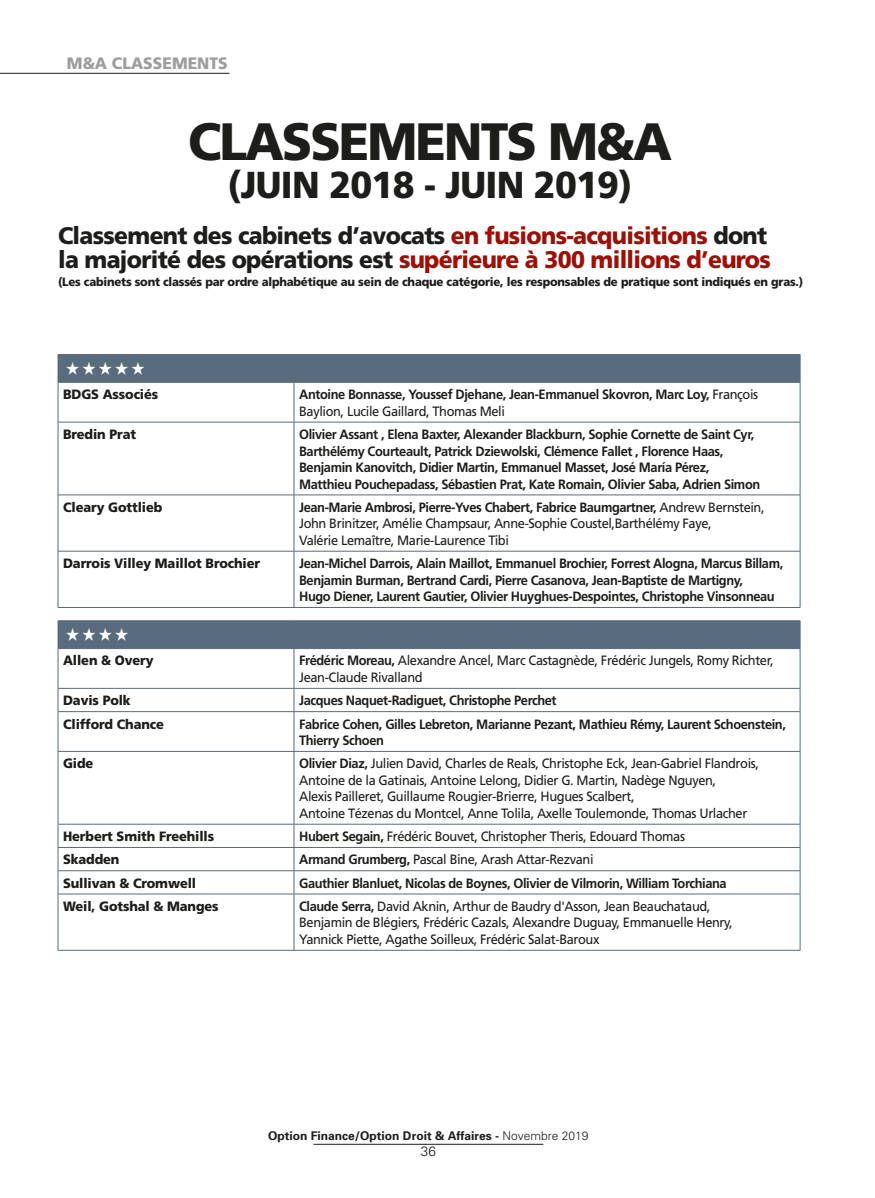
<style>
.page{position:relative;width:875px;height:1198px;background:#fff}
.page>*{position:absolute;margin:0;border:0;box-sizing:border-box;transform-origin:0 0}
.t1{font:900 52.5px "Frutiger";letter-spacing:-.04em;color:#1d1d1b;scale:.95 1}
.t2{font:900 37.5px "Frutiger";letter-spacing:-.02em;color:#1d1d1b;scale:.95 1}
.t3{font:900 24px/24px "Frutiger";letter-spacing:-.03em;color:#1d1d1b;scale:.95 1}
.t4{font:900 16.5px "Frutiger";color:#9d9d9d;scale:.95 1}
.t5{font:13.5px/16.5px "Frutiger";letter-spacing:-.03em;color:#1d1d1b;scale:.95 1}
.t6{font:700 13.5px/16.5px "Frutiger";letter-spacing:-.03em;color:#1d1d1b;scale:.95 1}
.t7{font:900 13.5px "Frutiger";letter-spacing:-.01em;color:#1d1d1b;scale:.95 1}
.t8{font:300 13.5px "Univers";color:#1d1d1b}
.t9{font:900 12px "Frutiger";letter-spacing:-.02em;color:#1d1d1b;scale:.95 1}
.t10{font:700 12px "Univers";color:#1d1d1b}
.s1{color:#9c1007}
.s2{font-weight:400}
.s3{font-weight:700}
.s4{font-weight:300}
</style>
<div class="page">
<hr style="left:0;top:73px;width:229px;height:1px;background:#1d1d1b">
<hr style="left:313px;top:1143px;width:230px;height:1px;background:#1d1d1b">
<svg style="left:59px;top:355px;width:740px;height:293px"></svg>
<hr style="left:58px;top:354px;width:236px;height:1px;background:#596c7e">
<svg style="left:58px;top:355px;width:1px;height:27px"></svg>
<hr style="left:294px;top:354px;width:506px;height:1px;background:#596c7e">
<svg style="left:799px;top:355px;width:1px;height:27px"></svg>
<hr style="left:58px;top:382px;width:236px;height:1px;background:#596c7e">
<hr style="left:58px;top:382px;width:1px;height:40px;background:#596c7e">
<hr style="left:294px;top:382px;width:506px;height:1px;background:#596c7e">
<hr style="left:293px;top:382px;width:1px;height:40px;background:#596c7e">
<hr style="left:799px;top:382px;width:1px;height:40px;background:#596c7e">
<hr style="left:58px;top:422px;width:236px;height:1px;background:#596c7e">
<hr style="left:58px;top:422px;width:1px;height:72px;background:#596c7e">
<hr style="left:294px;top:422px;width:506px;height:1px;background:#596c7e">
<hr style="left:293px;top:422px;width:1px;height:72px;background:#596c7e">
<hr style="left:799px;top:422px;width:1px;height:72px;background:#596c7e">
<hr style="left:58px;top:494px;width:236px;height:1px;background:#596c7e">
<hr style="left:58px;top:495px;width:1px;height:56px;background:#596c7e">
<hr style="left:294px;top:494px;width:506px;height:1px;background:#596c7e">
<hr style="left:293px;top:495px;width:1px;height:56px;background:#596c7e">
<hr style="left:799px;top:495px;width:1px;height:56px;background:#596c7e">
<hr style="left:58px;top:551px;width:236px;height:1px;background:#596c7e">
<hr style="left:58px;top:551px;width:1px;height:56px;background:#596c7e">
<hr style="left:294px;top:551px;width:506px;height:1px;background:#596c7e">
<hr style="left:293px;top:551px;width:1px;height:56px;background:#596c7e">
<hr style="left:799px;top:551px;width:1px;height:56px;background:#596c7e">
<hr style="left:58px;top:607px;width:236px;height:1px;background:#596c7e">
<hr style="left:294px;top:607px;width:506px;height:1px;background:#596c7e">
<hr style="left:58px;top:620px;width:236px;height:1px;background:#596c7e">
<svg style="left:58px;top:621px;width:1px;height:27px"></svg>
<hr style="left:294px;top:620px;width:506px;height:1px;background:#596c7e">
<svg style="left:799px;top:621px;width:1px;height:27px"></svg>
<hr style="left:58px;top:648px;width:236px;height:1px;background:#596c7e">
<hr style="left:58px;top:648px;width:1px;height:40px;background:#596c7e">
<hr style="left:294px;top:648px;width:506px;height:1px;background:#596c7e">
<hr style="left:293px;top:648px;width:1px;height:40px;background:#596c7e">
<hr style="left:799px;top:648px;width:1px;height:40px;background:#596c7e">
<hr style="left:58px;top:688px;width:236px;height:1px;background:#596c7e">
<svg style="left:58px;top:688px;width:1px;height:23px"></svg>
<hr style="left:294px;top:688px;width:506px;height:1px;background:#596c7e">
<svg style="left:293px;top:688px;width:1px;height:23px"></svg>
<svg style="left:799px;top:688px;width:1px;height:23px"></svg>
<hr style="left:58px;top:711px;width:236px;height:1px;background:#596c7e">
<hr style="left:58px;top:711px;width:1px;height:40px;background:#596c7e">
<hr style="left:294px;top:711px;width:506px;height:1px;background:#596c7e">
<hr style="left:293px;top:711px;width:1px;height:40px;background:#596c7e">
<hr style="left:799px;top:711px;width:1px;height:40px;background:#596c7e">
<hr style="left:58px;top:751px;width:236px;height:1px;background:#596c7e">
<hr style="left:58px;top:751px;width:1px;height:73px;background:#596c7e">
<hr style="left:294px;top:751px;width:506px;height:1px;background:#596c7e">
<hr style="left:293px;top:751px;width:1px;height:73px;background:#596c7e">
<hr style="left:799px;top:751px;width:1px;height:73px;background:#596c7e">
<hr style="left:58px;top:824px;width:236px;height:1px;background:#596c7e">
<hr style="left:294px;top:824px;width:506px;height:1px;background:#596c7e">
<hr style="left:58px;top:847px;width:236px;height:1px;background:#596c7e">
<hr style="left:294px;top:847px;width:506px;height:1px;background:#596c7e">
<hr style="left:58px;top:870px;width:236px;height:1px;background:#596c7e">
<svg style="left:58px;top:824px;width:1px;height:69px"></svg>
<hr style="left:294px;top:870px;width:506px;height:1px;background:#596c7e">
<svg style="left:293px;top:824px;width:1px;height:69px"></svg>
<svg style="left:799px;top:824px;width:1px;height:69px"></svg>
<hr style="left:58px;top:893px;width:236px;height:1px;background:#596c7e">
<hr style="left:58px;top:894px;width:1px;height:56px;background:#596c7e">
<hr style="left:294px;top:893px;width:506px;height:1px;background:#596c7e">
<hr style="left:293px;top:894px;width:1px;height:56px;background:#596c7e">
<hr style="left:799px;top:894px;width:1px;height:56px;background:#596c7e">
<hr style="left:58px;top:950px;width:236px;height:1px;background:#596c7e">
<hr style="left:294px;top:950px;width:506px;height:1px;background:#596c7e">
<svg style="left:66px;top:361px;width:78px;height:13px"></svg>
<svg style="left:66px;top:628px;width:62px;height:13px"></svg>
<p class="t4" style="left:67px;top:54px;width:171px">M&amp;A CLASSEMENTS</p>
<h1 class="t1" style="left:188px;top:110px;width:510px">CLASSEMENTS M&amp;A</h1>
<h2 class="t2" style="left:227px;top:162px;width:427px">(JUIN 2018 - JUIN 2019)</h2>
<h3 class="t3" style="left:58px;top:223px;width:751px">Classement des cabinets d’avocats <span class="s1">en fusions-acquisitions</span> dont la majorité des opérations est <span class="s1">supérieure à 300 millions d’euros</span></h3>
<p class="t9" style="left:58px;top:274px;width:785px">(Les cabinets sont classés par ordre alphabétique au sein de chaque catégorie, les responsables de pratique sont indiqués en gras.)</p>
<p class="t7" style="left:63px;top:386px;width:102px">BDGS Associés</p>
<p class="t6" style="left:299px;top:386px;width:484px">Antoine Bonnasse, Youssef Djehane, Jean-Emmanuel Skovron, Marc Loy, <span class="s2">François<br>Baylion, Lucile Gaillard, Thomas Meli</span></p>
<p class="t7" style="left:63px;top:426px;width:78px">Bredin Prat</p>
<p class="t6" style="left:299px;top:426px;width:486px">Olivier Assant , Elena Baxter, Alexander Blackburn, Sophie Cornette de Saint Cyr, Barthélémy Courteault, Patrick Dziewolski, Clémence Fallet , Florence Haas, Benjamin Kanovitch, Didier Martin, Emmanuel Masset, José María Pérez, Matthieu Pouchepadass, Sébastien Prat, Kate Romain, Olivier Saba, Adrien Simon</p>
<p class="t7" style="left:63px;top:499px;width:106px">Cleary Gottlieb</p>
<p class="t5" style="left:299px;top:498px;width:491px"><span class="s3">Jean-Marie Ambrosi, Pierre-Yves Chabert, Fabrice Baumgartner,</span> Andrew Bernstein,<br>John Brinitzer, Amélie Champsaur, Anne-Sophie Coustel,Barthélémy Faye,<br>Valérie Lemaître, Marie-Laurence Tibi</p>
<p class="t7" style="left:63px;top:555px;width:209px">Darrois Villey Maillot Brochier</p>
<p class="t6" style="left:299px;top:555px;width:511px">Jean-Michel Darrois, Alain Maillot, Emmanuel Brochier, Forrest Alogna, Marcus Billam,<br>Benjamin Burman, Bertrand Cardi, Pierre Casanova, Jean-Baptiste de Martigny,<br>Hugo Diener, Laurent Gautier, Olivier Huyghues-Despointes, Christophe Vinsonneau</p>
<p class="t7" style="left:63px;top:652px;width:97px">Allen &amp; Overy</p>
<p class="t5" style="left:299px;top:652px;width:501px"><span class="s3">Frédéric Moreau,</span> Alexandre Ancel, Marc Castagnède, Frédéric Jungels, Romy Richter,<br>Jean-Claude Rivalland</p>
<p class="t7" style="left:63px;top:692px;width:73px">Davis Polk</p>
<p class="t6" style="left:299px;top:692px;width:272px">Jacques Naquet-Radiguet, Christophe Perchet</p>
<p class="t7" style="left:63px;top:715px;width:108px">Clifford Chance</p>
<p class="t6" style="left:299px;top:715px;width:513px">Fabrice Cohen, Gilles Lebreton, Marianne Pezant, Mathieu Rémy, Laurent Schoenstein,<br>Thierry Schoen</p>
<p class="t7" style="left:63px;top:755px;width:33px">Gide</p>
<p class="t5" style="left:299px;top:755px;width:485px"><span class="s3">Olivier Diaz,</span> Julien David, Charles de Reals, Christophe Eck, Jean-Gabriel Flandrois, Antoine de la Gatinais, Antoine Lelong, Didier G. Martin, Nadège Nguyen,<br>Alexis Pailleret, Guillaume Rougier-Brierre, Hugues Scalbert,<br>Antoine Tézenas du Montcel, Anne Tolila, Axelle Toulemonde, Thomas Urlacher</p>
<p class="t7" style="left:63px;top:828px;width:160px">Herbert Smith Freehills</p>
<p class="t5" style="left:299px;top:828px;width:407px"><span class="s3">Hubert Segain,</span> Frédéric Bouvet, Christopher Theris, Edouard Thomas</p>
<p class="t7" style="left:63px;top:851px;width:61px">Skadden</p>
<p class="t5" style="left:299px;top:851px;width:311px"><span class="s3">Armand Grumberg,</span> Pascal Bine, Arash Attar-Rezvani</p>
<p class="t7" style="left:63px;top:874px;width:141px">Sullivan &amp; Cromwell</p>
<p class="t6" style="left:299px;top:874px;width:451px">Gauthier Blanluet, Nicolas de Boynes, Olivier de Vilmorin, William Torchiana</p>
<p class="t7" style="left:63px;top:898px;width:165px">Weil, Gotshal &amp; Manges</p>
<p class="t5" style="left:299px;top:897px;width:458px"><span class="s3">Claude Serra,</span> David Aknin, Arthur de Baudry d'Asson, Jean Beauchataud,<br>Benjamin de Blégiers, Frédéric Cazals, Alexandre Duguay, Emmanuelle Henry,<br>Yannick Piette, Agathe Soilleux, Frédéric Salat-Baroux</p>
<p class="t10" style="left:268px;top:1127px;width:322px">Option Finance/Option Droit &amp; Affaires - <span class="s4">Novembre 2019</span></p>
<p class="t8" style="left:420px;top:1143px;width:17px">36</p>
</div>
